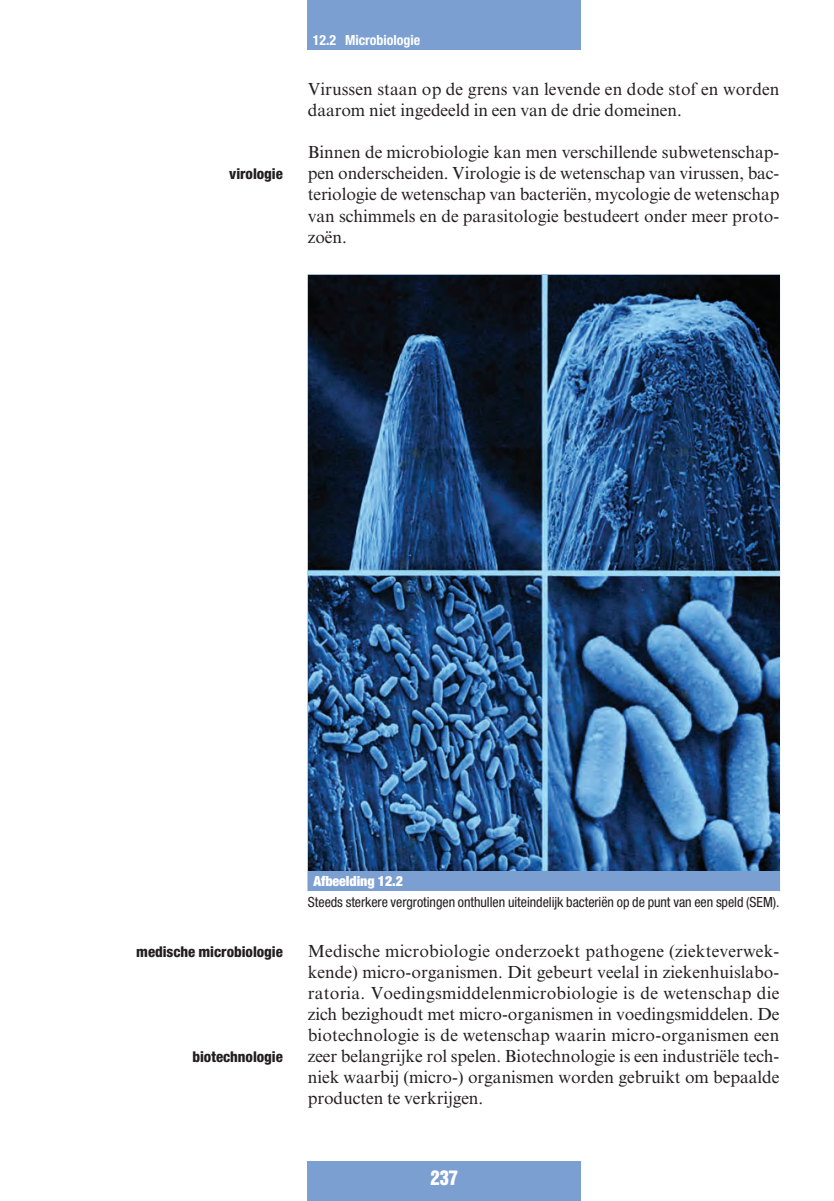
<style>
.page{position:relative;width:834px;height:1201px;background:#fff}
.page>*{position:absolute;margin:0;border:0;box-sizing:border-box;transform-origin:0 0}
.t1{font:18.38px "Helvetica Inserat LT Std";color:#fff}
.t2{font:17.5px/21px "Times New Roman MT Std";letter-spacing:-.005em;color:#231f20;text-align:justify}
.t3{font:800 condensed 14.88px "Helvetica Neue LT Std";letter-spacing:-.005em;color:#231f20}
.t4{font:condensed 14px "Helvetica Neue LT Std";letter-spacing:-.005em;color:#231f20}
.t5{font:700 condensed 14px "Helvetica Neue LT Std";color:#fff}
.t6{font:900 condensed 14px "Helvetica Neue LT Std";letter-spacing:-.005em;color:#fff}
</style>
<div class="page">
<div style="left:308px;top:0;width:272px;height:50px;background:#7c9fd2"></div>
<div style="left:308px;top:1161px;width:272px;height:39px;background:#7c9fd2"></div>
<div style="left:308px;top:871px;width:471px;height:20px;background:#7c9fd2"></div>
<hr style="left:307px;top:274px;width:472px;height:1px;background:#7c9fd2">
<hr style="left:307px;top:275px;width:1px;height:595px;background:#7c9fd2">
<hr style="left:779px;top:275px;width:1px;height:595px;background:#7c9fd2">
<hr style="left:307px;top:870px;width:472px;height:1px;background:#7c9fd2">
<svg style="left:307px;top:871px;width:1px;height:20px"></svg>
<svg style="left:779px;top:871px;width:1px;height:20px"></svg>
<img style="left:308px;top:275px;width:471px;height:595px">
<p class="t3" style="left:229px;top:169px;width:55px">virologie</p>
<p class="t5" style="left:313px;top:35px;width:109px">12.2 Microbiologie</p>
<p class="t2" style="left:308px;top:80px;width:473px">Virussen staan op de grens van levende en dode stof en worden daarom niet ingedeeld in een van de drie domeinen.</p>
<p class="t2" style="left:308px;top:143px;width:473px">Binnen de microbiologie kan men verschillende subwetenschap&shy;pen onderscheiden. Virologie is de wetenschap van virussen, bac&shy;teriologie de wetenschap van bacteriën, mycologie de wetenschap van schimmels en de parasitologie bestudeert onder meer proto&shy;zoën.</p>
<p class="t3" style="left:136px;top:946px;width:148px">medische microbiologie</p>
<p class="t3" style="left:192px;top:1051px;width:92px">biotechnologie</p>
<p class="t6" style="left:313px;top:875px;width:91px">Afbeelding 12.2</p>
<p class="t4" style="left:308px;top:897px;width:473px">Steeds sterkere vergrotingen onthullen uiteindelijk bacteriën op de punt van een speld (SEM).</p>
<p class="t2" style="left:308px;top:941px;width:473px">Medische microbiologie onderzoekt pathogene (ziekteverwek&shy;kende) micro-organismen. Dit gebeurt veelal in ziekenhuislabo&shy;ratoria. Voedingsmiddelenmicrobiologie is de wetenschap die zich bezighoudt met micro-organismen in voedingsmiddelen. De biotechnologie is de wetenschap waarin micro-organismen een zeer belangrijke rol spelen. Biotechnologie is een industriële tech&shy;niek waarbij (micro-) organismen worden gebruikt om bepaalde producten te verkrijgen.</p>
<p class="t1" style="left:430px;top:1169px;width:29px">237</p>
</div>
